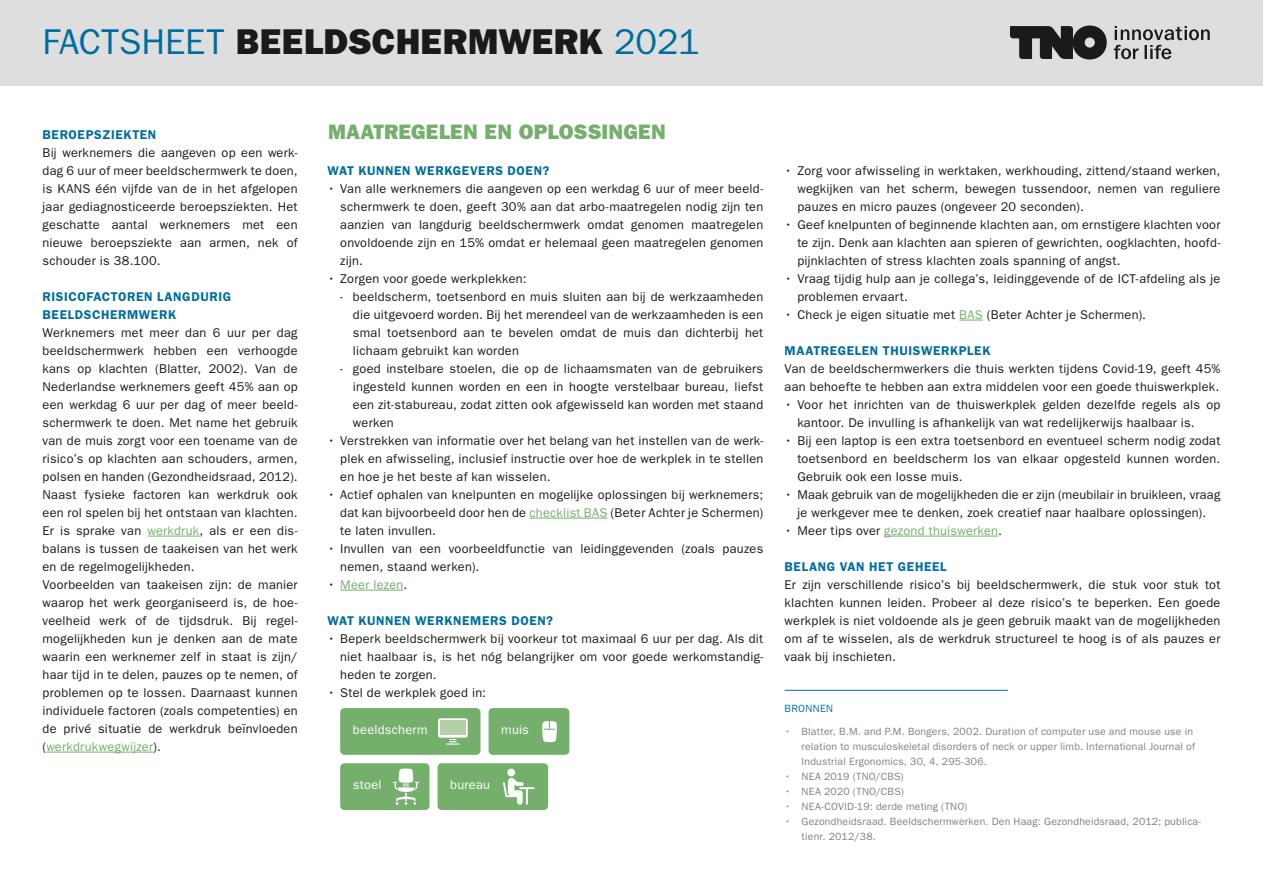
<style>
.page{position:relative;width:1263px;height:893px;background:#fff}
.page>*{position:absolute;margin:0;border:0;box-sizing:border-box;transform-origin:0 0}
._03_TNO-Artikelkop_K{font:36px "ITC Franklin Gothic Std Hvy";letter-spacing:.01em;color:#1a1a18}
._03_TNO-Artikelkop_K-2{font:21px "ITC Franklin Gothic Std Hvy";letter-spacing:.01em;color:#75af6c}
._06_TNO-Bodytekst{font:12.75px/18px "ITC Franklin Gothic Std";letter-spacing:.02em;color:#1a1a18;text-align:justify}
._04_TNO-Tussenkop{font:600 12.75px/18px "ITC Franklin Gothic Std";letter-spacing:.045em;color:#006d9f}
._06_TNO-Bodytekst-2{font:12.75px "ITC Franklin Gothic Std";letter-spacing:.02em;color:#75af6c}
._06_TNO-Bodytekst-3{font:12.75px "ITC Franklin Gothic Std";letter-spacing:.02em;color:#fff}
._11_TNO-Bijschrift{font:10.5px/15px "ITC Franklin Gothic Std";letter-spacing:.015em;color:#7b8385}
._11_TNO-Bijschrift-2{font:10.5px "ITC Franklin Gothic Std";letter-spacing:.03em;color:#006d9f}
.s1{font-family:"ITC Franklin Gothic Std";color:#006d9f}
.s2{color:#75af6c}
.s3{color:#1a1a18}
</style>
<div class="page">
<div style="left:0;top:0;width:1263px;height:85px;background:#dfdedf"></div>
<hr style="left:147px;top:536px;width:53px;height:1px;background:#75af6c">
<hr style="left:46px;top:752px;width:107px;height:1px;background:#75af6c">
<hr style="left:529px;top:518px;width:78px;height:1px;background:#75af6c">
<hr style="left:340px;top:590px;width:63px;height:1px;background:#75af6c">
<div style="left:340px;top:708px;width:140px;height:47px;background:#75af6c;border-radius:4px"></div>
<div style="left:489px;top:708px;width:80px;height:47px;background:#75af6c;border-radius:4px"></div>
<div style="left:340px;top:763px;width:89px;height:47px;background:#75af6c;border-radius:4px"></div>
<div style="left:437px;top:763px;width:111px;height:47px;background:#75af6c;border-radius:4px"></div>
<svg style="left:959px;top:320px;width:24px;height:1px"></svg>
<hr style="left:884px;top:536px;width:114px;height:1px;background:#75af6c">
<hr style="left:784px;top:690px;width:224px;height:1px;background:#006d9f">
<svg style="left:1010px;top:26px;width:97px;height:34px"></svg>
<svg style="left:1114px;top:26px;width:96px;height:33px"></svg>
<svg style="left:392px;top:769px;width:27px;height:36px"></svg>
<div style="left:438px;top:718px;width:30px;height:20px;background:#fff;border-radius:2px"></div>
<svg style="left:446px;top:739px;width:14px;height:6px"></svg>
<div style="left:440px;top:720px;width:26px;height:15px;background:#b3cfa7"></div>
<svg style="left:542px;top:721px;width:15px;height:21px"></svg>
<svg style="left:503px;top:778px;width:32px;height:27px"></svg>
<div style="left:507px;top:769px;width:8px;height:7px;background:#fff;border-radius:50%"></div>
<p class="_03_TNO-Artikelkop_K" style="left:43px;top:21px;width:659px"><span class="s1">FACTSHEET</span> BEELDSCHERMWERK <span class="s1">2021</span></p>
<p class="_04_TNO-Tussenkop" style="left:43px;top:125px;width:115px">BEROEPSZIEKTEN</p>
<p class="_06_TNO-Bodytekst" style="left:43px;top:144px;width:257px">Bij werknemers die aangeven op een werk&shy;dag 6 uur of meer beeldschermwerk te doen, is KANS één vijfde van de in het afgelopen jaar gediagnosticeerde beroepsziekten. Het geschatte aantal werknemers met een nieuwe beroepsziekte aan armen, nek of schouder is 38.100.</p>
<p class="_04_TNO-Tussenkop" style="left:43px;top:287px;width:190px">RISICOFACTOREN LANGDURIG<br>BEELDSCHERMWERK</p>
<p class="_06_TNO-Bodytekst" style="left:43px;top:324px;width:257px">Werknemers met meer dan 6 uur per dag beeldschermwerk hebben een verhoogde kans op klachten (Blatter, 2002). Van de Nederlandse werknemers geeft 45% aan op een werkdag 6 uur per dag of meer beeld&shy;schermwerk te doen. Met name het gebruik van de muis zorgt voor een toename van de risico’s op klachten aan schouders, armen, polsen en handen (Gezondheidsraad, 2012).<br>Naast fysieke factoren kan werkdruk ook een rol spelen bij het ontstaan van klachten.<br>Er is sprake van <span class="s2">werkdruk</span>, als er een dis&shy;balans is tussen de taakeisen van het werk en de regelmogelijkheden.</p>
<p class="_06_TNO-Bodytekst" style="left:43px;top:576px;width:257px">Voorbeelden van taakeisen zijn: de manier waarop het werk georganiseerd is, de hoe&shy;veelheid werk of de tijdsdruk. Bij regel&shy;mogelijkheden kun je denken aan de mate waarin een werknemer zelf in staat is zijn/ haar tijd in te delen, pauzes op te nemen, of problemen op te lossen. Daarnaast kunnen individuele factoren (zoals competenties) en de privé situatie de werkdruk beïnvloeden (<span class="s2">werkdrukwegwijzer</span>).</p>
<p class="_03_TNO-Artikelkop_K-2" style="left:328px;top:119px;width:339px">MAATREGELEN EN OPLOSSINGEN</p>
<p class="_04_TNO-Tussenkop" style="left:327px;top:161px;width:223px">WAT KUNNEN WERKGEVERS DOEN?</p>
<p class="_06_TNO-Bodytekst" style="left:340px;top:180px;width:425px;text-indent:-13px">• Van alle werknemers die aangeven op een werkdag 6 uur of meer beeld&shy;schermwerk te doen, geeft 30% aan dat arbo-maatregelen nodig zijn ten aanzien van langdurig beeldschermwerk omdat genomen maatregelen onvoldoende zijn en 15% omdat er helemaal geen maatregelen genomen zijn.</p>
<p class="_06_TNO-Bodytekst" style="left:327px;top:270px;width:201px">• Zorgen voor goede werkplekken:</p>
<p class="_06_TNO-Bodytekst" style="left:353px;top:288px;width:412px;text-indent:-13px">- beeldscherm, toetsenbord en muis sluiten aan bij de werkzaamheden die uitgevoerd worden. Bij het merendeel van de werkzaamheden is een smal toetsenbord aan te bevelen omdat de muis dan dichterbij het lichaam gebruikt kan worden</p>
<p class="_06_TNO-Bodytekst" style="left:353px;top:360px;width:412px;text-indent:-13px">- goed instelbare stoelen, die op de lichaamsmaten van de gebruikers ingesteld kunnen worden en een in hoogte verstelbaar bureau, liefst een zit-stabureau, zodat zitten ook afgewisseld kan worden met staand werken</p>
<p class="_06_TNO-Bodytekst" style="left:340px;top:432px;width:425px;text-indent:-13px">• Verstrekken van informatie over het belang van het instellen van de werk&shy;plek en afwisseling, inclusief instructie over hoe de werkplek in te stellen en hoe je het beste af kan wisselen.</p>
<p class="_06_TNO-Bodytekst" style="left:340px;top:486px;width:425px;text-indent:-13px">• Actief ophalen van knelpunten en mogelijke oplossingen bij werknemers; dat kan bijvoorbeeld door hen de <span class="s2">checklist BAS</span> (Beter Achter je Schermen) te laten invullen.</p>
<p class="_06_TNO-Bodytekst" style="left:340px;top:540px;width:425px;text-indent:-13px">• Invullen van een voorbeeldfunctie van leidinggevenden (zoals pauzes nemen, staand werken).</p>
<p class="_06_TNO-Bodytekst-2" style="left:327px;top:577px;width:81px"><span class="s3">•</span> Meer lezen<span class="s3">.</span></p>
<p class="_04_TNO-Tussenkop" style="left:327px;top:611px;width:227px">WAT KUNNEN WERKNEMERS DOEN?</p>
<p class="_06_TNO-Bodytekst" style="left:340px;top:630px;width:425px;text-indent:-13px">• Beperk beeldschermwerk bij voorkeur tot maximaal 6 uur per dag. Als dit niet haalbaar is, is het nóg belangrijker om voor goede werkomstandig&shy;heden te zorgen.</p>
<p class="_06_TNO-Bodytekst" style="left:327px;top:684px;width:160px">• Stel de werkplek goed in:</p>
<p class="_06_TNO-Bodytekst-3" style="left:353px;top:722px;width:76px">beeldscherm</p>
<p class="_06_TNO-Bodytekst-3" style="left:501px;top:722px;width:29px">muis</p>
<p class="_06_TNO-Bodytekst-3" style="left:353px;top:777px;width:30px">stoel</p>
<p class="_06_TNO-Bodytekst-3" style="left:450px;top:777px;width:41px">bureau</p>
<p class="_06_TNO-Bodytekst" style="left:797px;top:162px;width:425px;text-indent:-13px">• Zorg voor afwisseling in werktaken, werkhouding, zittend/staand werken, wegkijken van het scherm, bewegen tussendoor, nemen van reguliere pauzes en micro pauzes (ongeveer 20 seconden).</p>
<p class="_06_TNO-Bodytekst" style="left:797px;top:216px;width:425px;text-indent:-13px">• Geef knelpunten of beginnende klachten aan, om ernstigere klachten voor te zijn. Denk aan klachten aan spieren of gewrichten, oogklachten, hoofd&shy;pijnklachten of stress klachten zoals spanning of angst.</p>
<p class="_06_TNO-Bodytekst" style="left:797px;top:270px;width:425px;text-indent:-13px">• Vraag tijdig hulp aan je collega’s, leidinggevende of de ICT-afdeling als je problemen ervaart.</p>
<p class="_06_TNO-Bodytekst" style="left:784px;top:306px;width:363px">• Check je eigen situatie met <span class="s2">BAS</span> (Beter Achter je Schermen).</p>
<p class="_04_TNO-Tussenkop" style="left:784px;top:341px;width:207px">MAATREGELEN THUISWERKPLEK</p>
<p class="_06_TNO-Bodytekst" style="left:784px;top:360px;width:437px">Van de beeldschermwerkers die thuis werkten tijdens Covid-19, geeft 45% aan behoefte te hebben aan extra middelen voor een goede thuiswerkplek.</p>
<p class="_06_TNO-Bodytekst" style="left:797px;top:396px;width:425px;text-indent:-13px">• Voor het inrichten van de thuiswerkplek gelden dezelfde regels als op kantoor. De invulling is afhankelijk van wat redelijkerwijs haalbaar is.</p>
<p class="_06_TNO-Bodytekst" style="left:797px;top:432px;width:425px;text-indent:-13px">• Bij een laptop is een extra toetsenbord en eventueel scherm nodig zodat toetsenbord en beeldscherm los van elkaar opgesteld kunnen worden.<br>Gebruik ook een losse muis.</p>
<p class="_06_TNO-Bodytekst" style="left:784px;top:486px;width:437px;text-align:center">• Maak gebruik van de mogelijkheden die er zijn (meubilair in bruikleen, vraag je werkgever mee te denken, zoek creatief naar haalbare oplossingen).</p>
<p class="_06_TNO-Bodytekst-2" style="left:784px;top:523px;width:219px"><span class="s3">• Meer tips over</span> gezond thuiswerken<span class="s3">.</span></p>
<p class="_04_TNO-Tussenkop" style="left:784px;top:557px;width:164px">BELANG VAN HET GEHEEL</p>
<p class="_06_TNO-Bodytekst" style="left:784px;top:576px;width:437px">Er zijn verschillende risico’s bij beeldschermwerk, die stuk voor stuk tot klachten kunnen leiden. Probeer al deze risico’s te beperken. Een goede werkplek is niet voldoende als je geen gebruik maakt van de mogelijkheden om af te wisselen, als de werkdruk structureel te hoog is of als pauzes er vaak bij inschieten.</p>
<p class="_11_TNO-Bijschrift-2" style="left:784px;top:702px;width:50px">BRONNEN</p>
<p class="_11_TNO-Bijschrift" style="left:801px;top:724px;width:395px;text-indent:-17px">• Blatter, B.M. and P.M. Bongers, 2002. Duration of computer use and mouse use in relation to musculoskeletal disorders of neck or upper limb. International Journal of<br>Industrial Ergonomics, 30, 4, 295-306.</p>
<p class="_11_TNO-Bijschrift" style="left:784px;top:769px;width:121px">• NEA 2019 (TNO/CBS)</p>
<p class="_11_TNO-Bijschrift" style="left:784px;top:784px;width:121px">• NEA 2020 (TNO/CBS)</p>
<p class="_11_TNO-Bijschrift" style="left:784px;top:799px;width:184px">• NEA-COVID-19: derde meting (TNO)</p>
<p class="_11_TNO-Bijschrift" style="left:801px;top:814px;width:401px;text-indent:-17px">• Gezondheidsraad. Beeldschermwerken. Den Haag: Gezondheidsraad, 2012; publica&shy;tienr. 2012/38.</p>
</div>
